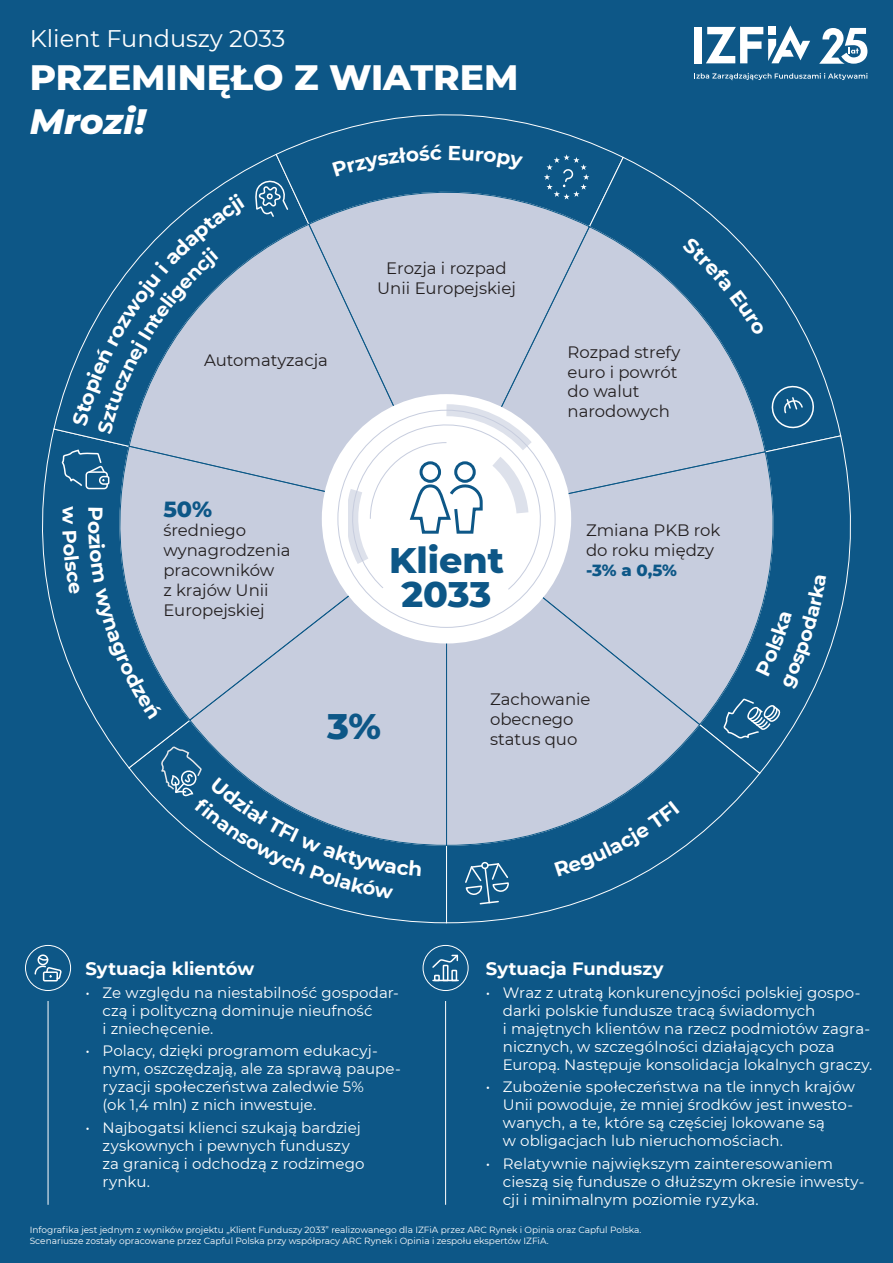
<style>
.page{position:relative;width:893px;height:1263px;background:#0d5787}
.page>*{position:absolute;margin:0;border:0;box-sizing:border-box;transform-origin:0 0}
.t1{font:800 36.3px/34.5px "Montserrat";color:#0d5787;text-align:center}
.t2{font:800 36px "Montserrat";color:#fff}
.t3{font:italic 800 36px "Montserrat";letter-spacing:-.005em;color:#fff}
.t4{font:24px "Montserrat";color:#fff}
.t5{font:800 22.35px "Montserrat";color:#0d5787}
.t6{font:700 18px "Montserrat";letter-spacing:-.005em;color:#fff}
.t7{font:16.5px/19.8px "Montserrat";color:#231f20}
.t8{font:800 16.5px "Montserrat";color:#0d5787}
.t9{font:15px/18px "Montserrat";color:#fff}
.t10{font:9px/10.8px "Montserrat";color:#fff}
</style>
<div class="page">
<svg style="left:42px;top:431px;width:147px;height:338px"></svg>
<svg style="left:53px;top:154px;width:222px;height:367px"></svg>
<svg style="left:275px;top:114px;width:347px;height:109px"></svg>
<svg style="left:446px;top:156px;width:395px;height:279px"></svg>
<svg style="left:761px;top:435px;width:90px;height:338px"></svg>
<svg style="left:445px;top:725px;width:316px;height:198px"></svg>
<div style="left:189px;top:721px;width:256px;height:125px;background:#c7cdde"></div>
<div style="left:106px;top:445px;width:339px;height:276px;background:#c7cdde"></div>
<div style="left:128px;top:223px;width:180px;height:297px;background:#c7cdde"></div>
<svg style="left:308px;top:181px;width:282px;height:339px;background:#abbbd0"></svg>
<svg style="left:445px;top:226px;width:321px;height:225px;background:#b1bfd3"></svg>
<svg style="left:551px;top:451px;width:235px;height:274px;background:#abbbd1"></svg>
<svg style="left:445px;top:518px;width:256px;height:328px;background:#b8c3d7"></svg>
<svg style="left:722px;top:697px;width:59px;height:46px"></svg>
<svg style="left:252px;top:179px;width:37px;height:39px"></svg>
<svg style="left:770px;top:384px;width:46px;height:46px"></svg>
<svg style="left:464px;top:862px;width:46px;height:43px"></svg>
<div style="left:25px;top:945px;width:46px;height:46px;border:1px solid #fff;border-radius:50%"></div>
<hr style="left:48px;top:1001px;width:1px;height:204px;background:#fff">
<div style="left:423px;top:945px;width:45px;height:46px;border:1px solid #fff;border-radius:50%"></div>
<hr style="left:445px;top:1001px;width:1px;height:204px;background:#fff">
<svg style="left:432px;top:954px;width:27px;height:28px"></svg>
<div style="left:43px;top:971px;width:15px;height:10px;border:2px solid #fff"></div>
<svg style="left:34px;top:955px;width:28px;height:25px"></svg>
<div style="left:38px;top:954px;width:10px;height:11px;border:2px solid #fff;border-radius:50%"></div>
<svg style="left:544px;top:154px;width:45px;height:45px"></svg>
<div style="left:322px;top:394px;width:249px;height:249px;background:#fff;border-radius:50%"></div>
<svg style="left:344px;top:404px;width:205px;height:218px"></svg>
<div style="left:420px;top:461px;width:21px;height:22px;border:3px solid #0d5787;border-radius:50%"></div>
<div style="left:694px;top:27px;width:7px;height:36px;background:#fff"></div>
<svg style="left:706px;top:26px;width:104px;height:37px"></svg>
<svg style="left:819px;top:28px;width:48px;height:36px"></svg>
<svg style="left:694px;top:73px;width:173px;height:7px"></svg>
<svg style="left:332px;top:144px;width:110px;height:33px"></svg>
<svg style="left:449px;top:146px;width:74px;height:25px"></svg>
<svg style="left:72px;top:193px;width:173px;height:241px"></svg>
<svg style="left:682px;top:237px;width:83px;height:99px"></svg>
<svg style="left:756px;top:574px;width:70px;height:116px"></svg>
<svg style="left:554px;top:801px;width:126px;height:76px"></svg>
<svg style="left:160px;top:745px;width:262px;height:154px"></svg>
<svg style="left:61px;top:448px;width:102px;height:272px"></svg>
<h3 class="t4" style="left:30px;top:22px;width:257px">Klient Funduszy 2033</h3>
<h2 class="t2" style="left:30px;top:51px;width:490px">PRZEMINĘŁO Z WIATREM</h2>
<h2 class="t3" style="left:30px;top:94px;width:117px">Mrozi!</h2>
<p class="t7" style="left:204px;top:350px;width:125px">Automatyzacja</p>
<p class="t7" style="left:377px;top:258px;width:140px;text-align:center">Erozja i rozpad<br>Unii Europejskiej</p>
<h3 class="t5" style="left:163px;top:492px;width:50px">50%</h3>
<p class="t7" style="left:163px;top:520px;width:129px">średniego wynagrodzenia pracowników<br>z krajów Unii<br>Europejskiej</p>
<h1 class="t1" style="left:389px;top:540px;width:116px">Klient<br>2033</h1>
<p class="t7" style="left:567px;top:341px;width:114px">Rozpad strefy euro i powrót do walut narodowych</p>
<p class="t7" style="left:586px;top:520px;width:136px">Zmiana PKB rok do roku między</p>
<p class="t8" style="left:586px;top:558px;width:93px">-3% a 0,5%</p>
<h1 class="t1" style="left:327px;top:707px;width:56px">3%</h1>
<p class="t6" style="left:86px;top:956px;width:170px">Sytuacja klientów</p>
<p class="t9" style="left:103px;top:983px;width:298px;text-indent:-17px">• Ze względu na niestabilność gospodar&shy;czą i polityczną dominuje nieufność<br>i zniechęcenie.</p>
<p class="t9" style="left:103px;top:1041px;width:300px;text-indent:-17px">• Polacy, dzięki programom edukacyj&shy;nym, oszczędzają, ale za sprawą paupe&shy;ryzacji społeczeństwa zaledwie 5%<br>(ok 1,4 mln) z nich inwestuje.</p>
<p class="t9" style="left:103px;top:1118px;width:264px;text-indent:-17px">• Najbogatsi klienci szukają bardziej zyskownych i pewnych funduszy za granicą i odchodzą z rodzimego rynku.</p>
<p class="t7" style="left:490px;top:688px;width:102px">Zachowanie obecnego</p>
<p class="t7" style="left:490px;top:728px;width:89px">status quo</p>
<p class="t6" style="left:486px;top:956px;width:179px">Sytuacja Funduszy</p>
<p class="t9" style="left:503px;top:983px;width:371px;text-indent:-17px">• Wraz z utratą konkurencyjności polskiej gospo&shy;darki polskie fundusze tracą świadomych<br>i majętnych klientów na rzecz podmiotów zagra&shy;nicznych, w szczególności działających poza Europą. Następuje konsolidacja lokalnych graczy.</p>
<p class="t9" style="left:503px;top:1077px;width:353px;text-indent:-17px">• Zubożenie społeczeństwa na tle innych krajów Unii powoduje, że mniej środków jest inwesto&shy;wanych, a te, które są częściej lokowane są<br>w obligacjach lub nieruchomościach.</p>
<p class="t9" style="left:503px;top:1154px;width:363px;text-indent:-17px">• Relatywnie największym zainteresowaniem cieszą się fundusze o dłuższym okresie inwesty&shy;cji i minimalnym poziomie ryzyka.</p>
<p class="t10" style="left:30px;top:1224px;width:613px">Infografika jest jednym z wyników projektu „Klient Funduszy 2033” realizowanego dla IZFiA przez ARC Rynek i Opinia oraz Capful Polska.<br>Scenariusze zostały opracowane przez Capful Polska przy współpracy ARC Rynek i Opinia i zespołu ekspertów IZFiA.</p>
</div>
